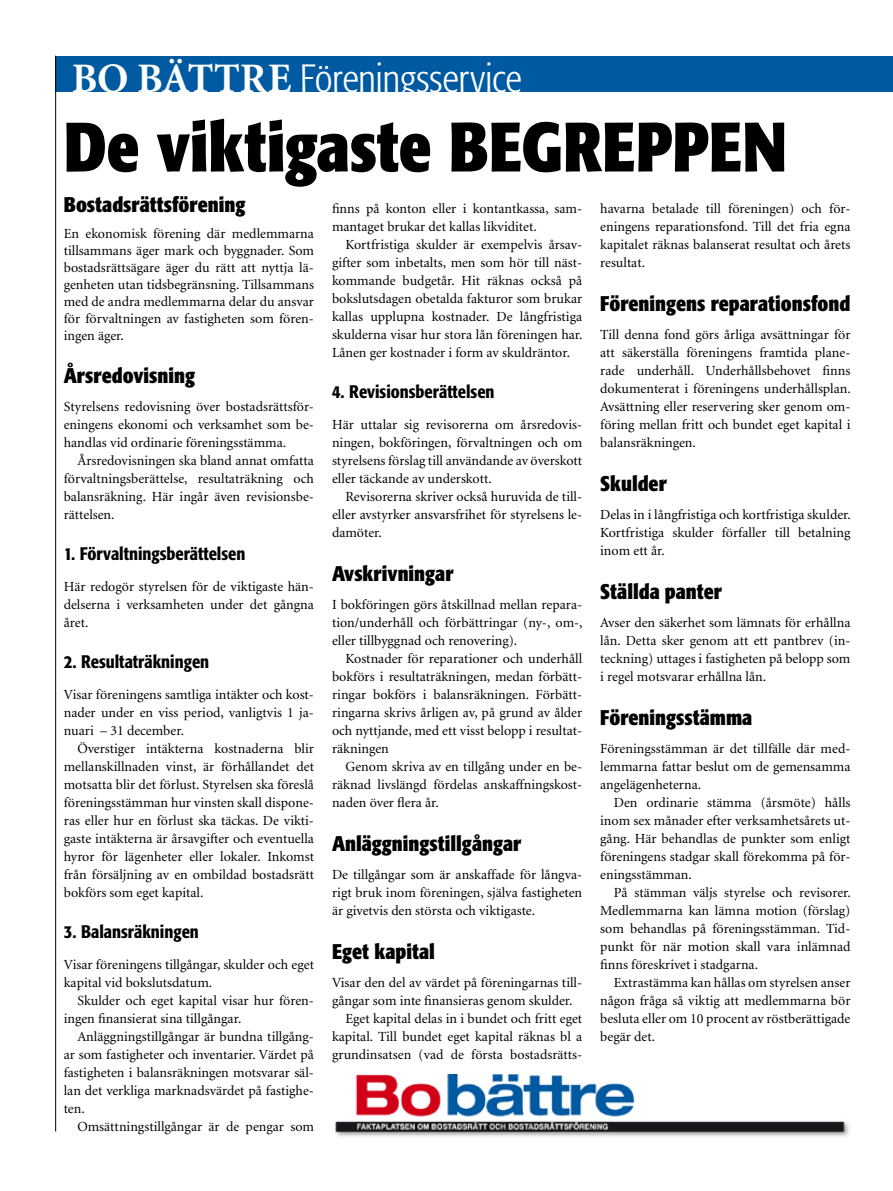
<style>
.page{position:relative;width:893px;height:1191px;background:#fff}
.page>*{position:absolute;margin:0;border:0;box-sizing:border-box;transform-origin:0 0}
.t1{font:700 condensed 69px "Formata";letter-spacing:-.005em;color:#000}
.t2{font:300 condensed 39px "Formata";letter-spacing:-.01em;color:#fff}
.t3{font:700 condensed 21px "Formata";color:#000}
.t4{font:500 condensed 18px "Formata";color:#000}
.t5{font:13.95px/18px "Minion";color:#000;text-align:justify}
.s1{font-family:"Minion";font-weight:700;font-stretch:normal;font-size:42px}
</style>
<div class="page">
<div style="left:55px;top:56px;width:838px;height:36px;background:#005aa1"></div>
<hr style="left:55px;top:56px;width:1px;height:1075px;background:#000">
<img style="left:335px;top:1074px;width:514px;height:63px">
<h2 class="t2" style="left:72px;top:56px;width:452px"><span class="s1">BO BÄTTRE</span> Föreningsservice</h2>
<h1 class="t1" style="left:64px;top:104px;width:725px">De viktigaste BEGREPPEN</h1>
<h3 class="t3" style="left:64px;top:192px;width:183px">Bostadsrättsförening</h3>
<p class="t5" style="left:64px;top:225px;width:252px;line-height:17px">En ekonomisk förening där medlemmarna tillsammans äger mark och byggnader. Som bostadsrättsägare äger du rätt att nyttja lä&shy;genheten utan tidsbegränsning. Tillsammans med de andra medlemmarna delar du ansvar för förvaltningen av fastigheten som fören&shy;ingen äger.</p>
<h3 class="t3" style="left:64px;top:362px;width:133px">Årsredovisning</h3>
<p class="t5" style="left:64px;top:398px;width:252px">Styrelsens redovisning över bostadsrättsför&shy;eningens ekonomi och verksamhet som be&shy;handlas vid ordinarie föreningsstämma.</p>
<p class="t5" style="left:64px;top:452px;width:252px;text-indent:14px">Årsredovisningen ska bland annat omfatta förvaltningsberättelse, resultaträkning och balansräkning. Här ingår även revisionsbe&shy;rättelsen.</p>
<p class="t4" style="left:64px;top:543px;width:183px">1. Förvaltningsberättelsen</p>
<p class="t5" style="left:64px;top:578px;width:252px">Här redogör styrelsen för de viktigaste hän&shy;delserna i verksamheten under det gångna året.</p>
<p class="t4" style="left:64px;top:651px;width:147px">2. Resultaträkningen</p>
<p class="t5" style="left:64px;top:686px;width:252px">Visar föreningens samtliga intäkter och kost&shy;nader under en viss period, vanligtvis 1 ja&shy;nuari – 31 december.</p>
<p class="t5" style="left:64px;top:740px;width:252px;text-indent:14px">Överstiger intäkterna kostnaderna blir mellanskillnaden vinst, är förhållandet det motsatta blir det förlust. Styrelsen ska föreslå föreningsstämman hur vinsten skall dispone&shy;ras eller hur en förlust ska täckas. De vikti&shy;gaste intäkterna är årsavgifter och eventuella hyror för lägenheter eller lokaler. Inkomst från försäljning av en ombildad bostadsrätt bokförs som eget kapital.</p>
<p class="t4" style="left:64px;top:921px;width:137px">3. Balansräkningen</p>
<p class="t5" style="left:64px;top:956px;width:252px">Visar föreningens tillgångar, skulder och eget kapital vid bokslutsdatum.</p>
<p class="t5" style="left:64px;top:992px;width:252px;text-indent:14px">Skulder och eget kapital visar hur fören&shy;ingen finansierat sina tillgångar.</p>
<p class="t5" style="left:64px;top:1028px;width:252px;text-indent:14px">Anläggningstillgångar är bundna tillgång&shy;ar som fastigheter och inventarier. Värdet på fastigheten i balansräkningen motsvarar säl&shy;lan det verkliga marknadsvärdet på fastighe&shy;ten.</p>
<p class="t5" style="left:77px;top:1118px;width:238px">Omsättningstillgångar är de pengar som</p>
<p class="t5" style="left:332px;top:200px;width:252px">finns på konton eller i kontantkassa, sam&shy;mantaget brukar det kallas likviditet.</p>
<p class="t5" style="left:332px;top:236px;width:252px;text-indent:14px">Kortfristiga skulder är exempelvis årsav&shy;gifter som inbetalts, men som hör till näst&shy;kommande budgetår. Hit räknas också på bokslutsdagen obetalda fakturor som brukar kallas upplupna kostnader. De långfristiga skulderna visar hur stora lån föreningen har.<br>Lånen ger kostnader i form av skuldräntor.</p>
<p class="t4" style="left:332px;top:381px;width:164px">4. Revisionsberättelsen</p>
<p class="t5" style="left:332px;top:416px;width:252px">Här uttalar sig revisorerna om årsredovis&shy;ningen, bokföringen, förvaltningen och om styrelsens förslag till användande av överskott eller täckande av underskott.</p>
<p class="t5" style="left:332px;top:488px;width:252px;text-indent:14px">Revisorerna skriver också huruvida de till&shy;eller avstyrker ansvarsfrihet för styrelsens le&shy;damöter.</p>
<h3 class="t3" style="left:332px;top:560px;width:123px">Avskrivningar</h3>
<p class="t5" style="left:332px;top:596px;width:252px">I bokföringen görs åtskillnad mellan repara&shy;tion/underhåll och förbättringar (ny-, om-, eller tillbyggnad och renovering).</p>
<p class="t5" style="left:332px;top:650px;width:252px;text-indent:14px">Kostnader för reparationer och underhåll bokförs i resultaträkningen, medan förbätt&shy;ringar bokförs i balansräkningen. Förbätt&shy;ringarna skrivs årligen av, på grund av ålder och nyttjande, med ett visst belopp i resultat&shy;räkningen</p>
<p class="t5" style="left:332px;top:758px;width:252px;text-indent:14px">Genom skriva av en tillgång under en be&shy;räknad livslängd fördelas anskaffningskost&shy;naden över flera år.</p>
<h3 class="t3" style="left:332px;top:830px;width:191px">Anläggningstillgångar</h3>
<p class="t5" style="left:332px;top:866px;width:252px">De tillgångar som är anskaffade för långva&shy;rigt bruk inom föreningen, själva fastigheten är givetvis den största och viktigaste.</p>
<h3 class="t3" style="left:332px;top:938px;width:104px">Eget kapital</h3>
<p class="t5" style="left:332px;top:974px;width:252px">Visar den del av värdet på föreningarnas till-</p>
<p class="t5" style="left:332px;top:992px;width:242px">gångar som inte finansieras genom skulder.</p>
<p class="t5" style="left:346px;top:1010px;width:238px">Eget kapital delas in i bundet och fritt eget</p>
<p class="t5" style="left:332px;top:1028px;width:252px">kapital. Till bundet eget kapital räknas bl a</p>
<p class="t5" style="left:332px;top:1046px;width:252px">grundinsatsen (vad de första bostadsrätts-</p>
<p class="t5" style="left:600px;top:200px;width:252px">havarna betalade till föreningen) och för&shy;eningens reparationsfond. Till det fria egna kapitalet räknas balanserat resultat och årets resultat.</p>
<h3 class="t3" style="left:600px;top:290px;width:252px">Föreningens reparationsfond</h3>
<p class="t5" style="left:600px;top:326px;width:252px">Till denna fond görs årliga avsättningar för att säkerställa föreningens framtida plane&shy;rade underhåll. Underhållsbehovet finns dokumenterat i föreningens underhållsplan.<br>Avsättning eller reservering sker genom om&shy;föring mellan fritt och bundet eget kapital i balansräkningen.</p>
<h3 class="t3" style="left:600px;top:470px;width:68px">Skulder</h3>
<p class="t5" style="left:600px;top:506px;width:252px">Delas in i långfristiga och kortfristiga skulder.<br>Kortfristiga skulder förfaller till betalning inom ett år.</p>
<h3 class="t3" style="left:600px;top:578px;width:124px">Ställda panter</h3>
<p class="t5" style="left:600px;top:614px;width:252px">Avser den säkerhet som lämnats för erhållna lån. Detta sker genom att ett pantbrev (in&shy;teckning) uttages i fastigheten på belopp som i regel motsvarar erhållna lån.</p>
<h3 class="t3" style="left:600px;top:704px;width:154px">Föreningsstämma</h3>
<p class="t5" style="left:600px;top:740px;width:252px">Föreningsstämman är det tillfälle där med&shy;lemmarna fattar beslut om de gemensamma angelägenheterna.</p>
<p class="t5" style="left:600px;top:794px;width:252px;text-indent:14px">Den ordinarie stämma (årsmöte) hålls inom sex månader efter verksamhetsårets ut&shy;gång. Här behandlas de punkter som enligt föreningens stadgar skall förekomma på för&shy;eningsstämman.</p>
<p class="t5" style="left:600px;top:884px;width:252px;text-indent:14px">På stämman väljs styrelse och revisorer.<br>Medlemmarna kan lämna motion (förslag) som behandlas på föreningsstämman. Tid&shy;punkt för när motion skall vara inlämnad finns föreskrivet i stadgarna.</p>
<p class="t5" style="left:600px;top:974px;width:252px;text-indent:14px">Extrastämma kan hållas om styrelsen anser någon fråga så viktig att medlemmarna bör besluta eller om 10 procent av röstberättigade begär det.</p>
</div>
